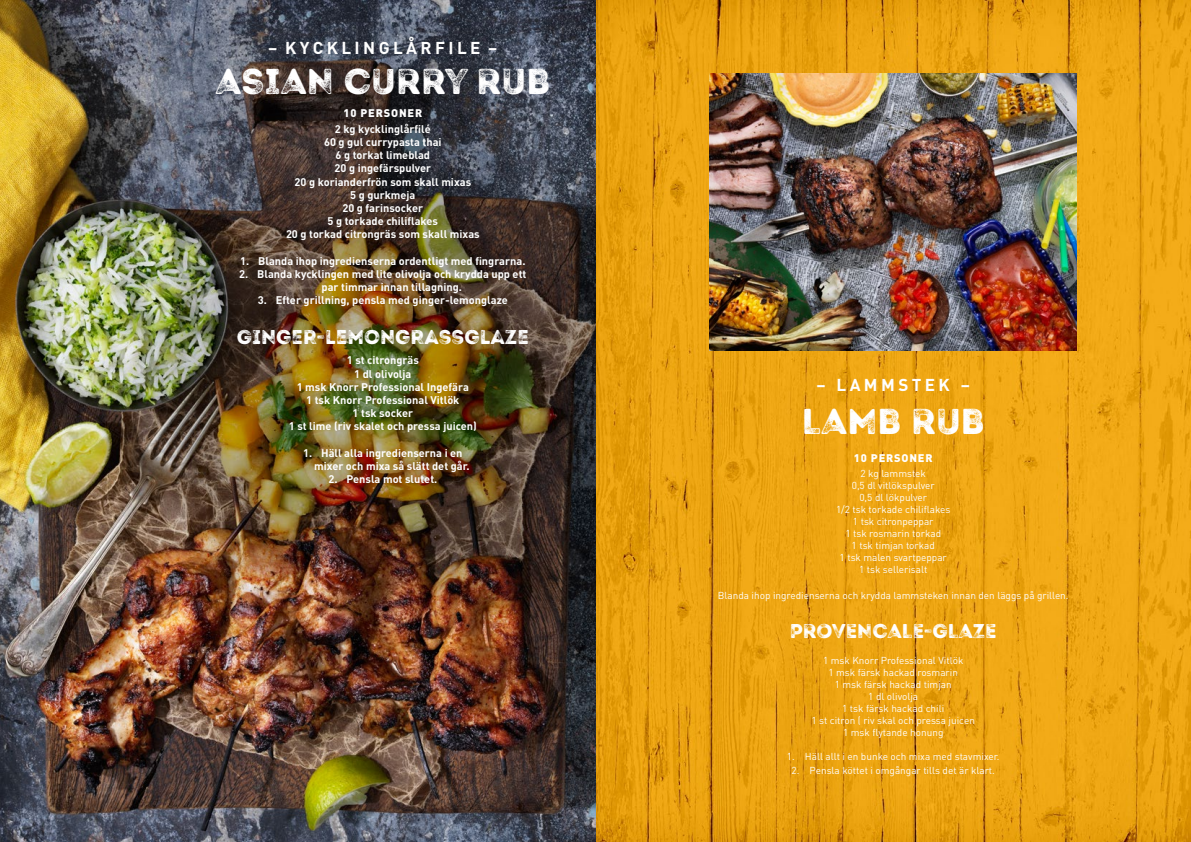
<style>
.page{position:relative;width:1191px;height:842px;background:#fff}
.page>*{position:absolute;margin:0;border:0;box-sizing:border-box;transform-origin:0 0}
.t1{font:36px "Intro Rust G Base";color:#fff}
.t2{font:20px "Intro Rust G Base";color:#fff}
.t3{font:700 17px "DIN";letter-spacing:.2em;color:#fff}
.t4{font:700 11px/13.2px "DIN";color:#fff;text-align:center}
.t5{font:900 11px "DIN";letter-spacing:.075em;color:#fff}
.t6{font:10px/12px "DIN";color:#fff;text-align:center}
</style>
<div class="page">
<img style="left:0;top:0;width:1191px;height:842px">
<img style="left:709px;top:74px;width:367px;height:277px">
<h3 class="t3" style="left:268px;top:37px;width:231px">– KYCKLINGLÅRFILE –</h3>
<h1 class="t1" style="left:215px;top:58px;width:336px">ASIAN CURRY RUB</h1>
<p class="t5" style="left:343px;top:105px;width:80px">10 PERSONER</p>
<p class="t4" style="left:286px;top:122px;width:195px">2 kg kycklinglårfilé<br>60 g gul currypasta thai<br>6 g torkat limeblad<br>20 g ingefärspulver<br>20 g korianderfrön som skall mixas<br>5 g gurkmeja<br>20 g farinsocker<br>5 g torkade chiliflakes<br>20 g torkad citrongräs som skall mixas</p>
<p class="t4" style="left:240px;top:254px;width:287px">1. Blanda ihop ingredienserna ordentligt med fingrarna.</p>
<p class="t4" style="left:321px;top:267px;width:206px;text-align:left;text-indent:-82px">2. Blanda kycklingen med lite olivolja och krydda upp ett par timmar innan tillagning.</p>
<p class="t4" style="left:258px;top:293px;width:252px">3. Efter grillning, pensla med ginger-lemonglaze</p>
<h2 class="t2" style="left:237px;top:324px;width:293px">GINGER-LEMONGRASSGLAZE</h2>
<p class="t4" style="left:289px;top:353px;width:189px">1 st citrongräs<br>1 dl olivolja<br>1 msk Knorr Professional Ingefära<br>1 tsk Knorr Professional Vitlök<br>1 tsk socker<br>1 st lime (riv skalet och pressa juicen)</p>
<p class="t4" style="left:314px;top:446px;width:157px;text-align:left;text-indent:-11px">1. Häll alla ingredienserna i en mixer och mixa så slätt det går.</p>
<p class="t4" style="left:328px;top:472px;width:110px">2. Pensla mot slutet.</p>
<h3 class="t3" style="left:816px;top:374px;width:155px">– LAMMSTEK –</h3>
<h1 class="t1" style="left:802px;top:399px;width:184px">LAMB RUB</h1>
<p class="t5" style="left:854px;top:451px;width:80px">10 PERSONER</p>
<p class="t6" style="left:836px;top:467px;width:116px">2 kg lammstek<br>0,5 dl vitlökspulver<br>0,5 dl lökpulver<br>1/2 tsk torkade chiliflakes<br>1 tsk citronpeppar<br>1 tsk rosmarin torkad<br>1 tsk timjan torkad<br>1 tsk malen svartpeppar<br>1 tsk sellerisalt</p>
<p class="t6" style="left:718px;top:589px;width:352px">Blanda ihop ingredienserna och krydda lammsteken innan den läggs på grillen.</p>
<h2 class="t2" style="left:789px;top:618px;width:208px">PROVENCALE-GLAZE</h2>
<p class="t6" style="left:811px;top:654px;width:165px">1 msk Knorr Professional Vitlök<br>1 msk färsk hackad rosmarin<br>1 msk färsk hackad timjan<br>1 dl olivolja<br>1 tsk färsk hackad chili<br>1 st citron ( riv skal och pressa juicen<br>1 msk flytande honung</p>
<p class="t6" style="left:787px;top:750px;width:214px">1. Häll allt i en bunke och mixa med stavmixer.</p>
<p class="t6" style="left:791px;top:765px;width:205px">2. Pensla köttet i omgångar tills det är klart.</p>
</div>
